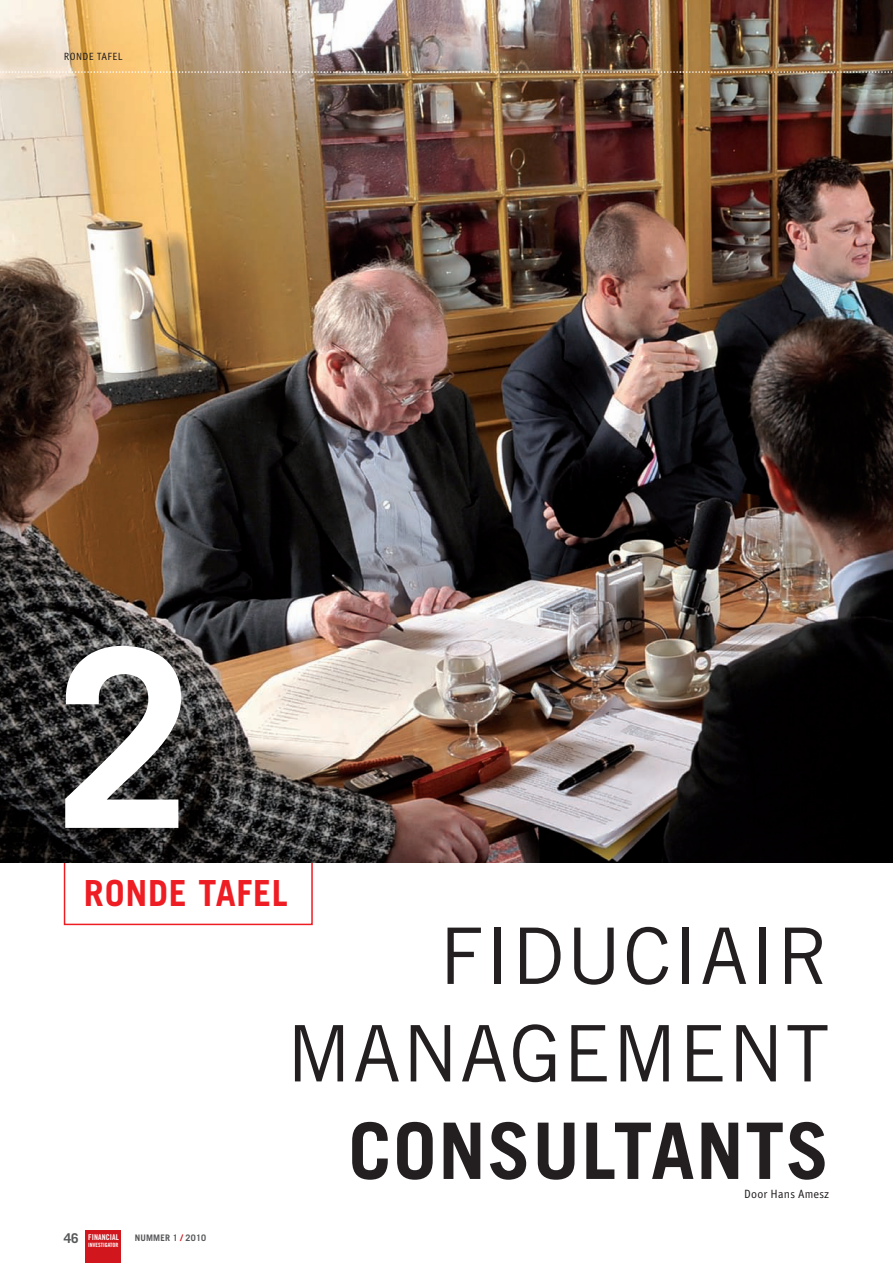
<style>
.page{position:relative;width:893px;height:1263px;background:#fff}
.page>*{position:absolute;margin:0;border:0;box-sizing:border-box;transform-origin:0 0}
.Body_1{font:700 248.7px "Trade Gothic";color:#fff}
.Body_1-2{font:78px "Trade Gothic";letter-spacing:.02em;color:#231f20}
.Body_1-3{font:700 78px "Trade Gothic";letter-spacing:.02em;color:#231f20}
.Body_1-4{font:700 36px "Trade Gothic";letter-spacing:.02em;color:#ee1d23}
.t1{font:700 13.5px "Trade Gothic";color:#57585a}
.t2{font:12px "Officina Sans ITC Std";letter-spacing:.02em;color:#231f20}
.t3{font:10.5px "Officina Sans ITC Std";letter-spacing:.05em;color:#231f20}
.t4{font:700 9px "Trade Gothic";letter-spacing:.02em;color:#57585a}
.t5{font:7.95px "Trade Gothic LT Std Bd Cn 20";letter-spacing:.01em;color:#fff}
.t6{font:5.85px "Trade Gothic LT Std Bd Cn 20";letter-spacing:.01em;color:#fff}
.s1{color:#d2161e}
</style>
<div class="page">
<div style="left:86px;top:1230px;width:35px;height:33px;background:#d2161e"></div>
<svg style="left:64px;top:862px;width:249px;height:63px"></svg>
<img style="left:0;top:0;width:893px;height:862px">
<svg style="left:0;top:71px;width:893px;height:2px"></svg>
<p class="t3" style="left:64px;top:50px;width:60px">RONDE TAFEL</p>
<p class="Body_1" style="left:55px;top:586px;width:140px">2</p>
<p class="Body_1-4" style="left:84px;top:871px;width:205px">RONDE TAFEL</p>
<p class="t1" style="left:64px;top:1230px;width:17px">46</p>
<p class="t5" style="left:88px;top:1233px;width:32px">FINANCIAL</p>
<p class="t4" style="left:135px;top:1232px;width:73px">NUMMER 1 <span class="s1">/</span> 2010</p>
<p class="t6" style="left:88px;top:1241px;width:32px">INVESTIGATOR</p>
<p class="Body_1-2" style="left:440px;top:909px;width:391px">FIDUCIAIR</p>
<p class="Body_1-2" style="left:286px;top:1006px;width:544px">MANAGEMENT</p>
<p class="Body_1-3" style="left:348px;top:1103px;width:482px">CONSULTANTS</p>
<p class="t2" style="left:744px;top:1187px;width:86px">Door Hans Amesz</p>
</div>
